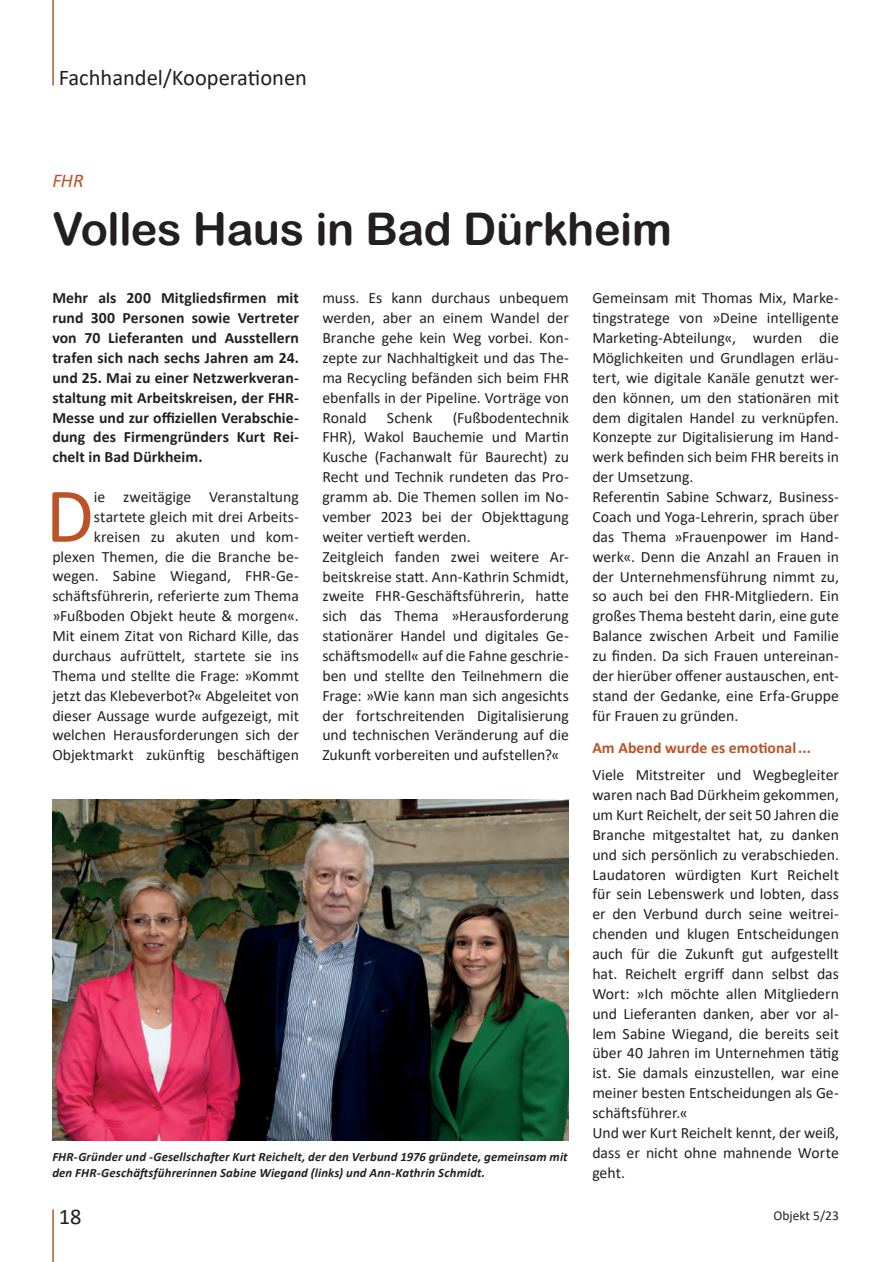
<style>
.page{position:relative;width:892px;height:1262px;background:#fff}
.page>*{position:absolute;margin:0;border:0;box-sizing:border-box;transform-origin:0 0}
.Initial{font:78.3px "Calibri";color:#bc5226}
.Headline_groß{font:45px "Arial Rounded MT Bold";letter-spacing:-.01em;color:#231f20}
.t1{font:22.5px "Calibri";color:#231f20}
.Dachzeile_3spalter{font:italic 19.5px "Calibri";color:#bc5226}
.Fließtext{font:15.75px/19.8px "Calibri";color:#231f20;text-align:justify}
.Initial-2{font:15.75px/19.8px "Calibri";color:#231f20;text-align:justify}
.Vorspann{font:700 15.75px/19.8px "Calibri";letter-spacing:.005em;color:#231f20;text-align:justify}
.Zwischentitel{font:700 15.75px "Calibri";letter-spacing:.005em;color:#bc5226}
.t2{font:13.5px "Calibri";color:#231f20}
.Bildzeile{font:italic 700 12.75px/16.5px "Calibri";letter-spacing:.01em;color:#231f20}
</style>
<div class="page">
<hr style="left:52px;top:0;width:2px;height:86px;background:#bc5226">
<hr style="left:52px;top:1209px;width:2px;height:52px;background:#bc5226">
<img style="left:52px;top:799px;width:517px;height:341px">
<p class="t1" style="left:59px;top:62px;width:250px">Fachhandel/Kooperationen</p>
<p class="Dachzeile_3spalter" style="left:52px;top:167px;width:33px">FHR</p>
<p class="Headline_groß" style="left:52px;top:202px;width:621px">Volles Haus in Bad Dürkheim</p>
<p class="Vorspann" style="left:52px;top:288px;width:248px">Mehr als 200 Mitgliedsfirmen mit rund 300 Personen sowie Vertreter von 70 Lieferanten und Ausstellern trafen sich nach sechs Jahren am 24. und 25. Mai zu einer Netzwerkveran&shy;staltung mit Arbeitskreisen, der FHR-Messe und zur offiziellen Verabschie&shy;dung des Firmengründers Kurt Rei&shy;chelt in Bad Dürkheim.</p>
<p class="Initial" style="left:46px;top:461px;width:50px">D</p>
<p class="Initial-2" style="left:52px;top:486px;width:248px;text-align:right">ie zweitägige Veranstaltung startete gleich mit drei Arbeits&shy;kreisen zu akuten und kom&shy;plexen Themen, die die Branche be&shy;wegen. Sabine Wiegand, FHR-Ge&shy;schäftsführerin, referierte zum Thema »Fußboden Objekt heute &amp; morgen«.<br>Mit einem Zitat von Richard Kille, das durchaus aufrüttelt, startete sie ins Thema und stellte die Frage: »Kommt jetzt das Klebeverbot?« Abgeleitet von dieser Aussage wurde aufgezeigt, mit welchen Herausforderungen sich der Objektmarkt zukünftig beschäftigen</p>
<p class="Initial-2" style="left:322px;top:288px;width:248px">muss. Es kann durchaus unbequem werden, aber an einem Wandel der Branche gehe kein Weg vorbei. Kon&shy;zepte zur Nachhaltigkeit und das The&shy;ma Recycling befänden sich beim FHR ebenfalls in der Pipeline. Vorträge von Ronald</p>
<p class="Initial-2" style="left:322px;top:407px;width:248px;text-indent:130px">(Fußbodentechnik FHR), Wakol Bauchemie und Martin Kusche (Fachanwalt für Baurecht) zu Recht und Technik rundeten das Pro&shy;gramm ab. Die Themen sollen im No&shy;vember 2023 bei der Objekttagung weiter vertieft werden.</p>
<p class="Fließtext" style="left:322px;top:546px;width:248px">Zeitgleich fanden zwei weitere Ar&shy;beitskreise statt. Ann-Kathrin Schmidt, zweite FHR-Geschäftsführerin, hatte sich das Thema »Herausforderung stationärer Handel und digitales Ge&shy;schäftsmodell« auf die Fahne geschrie&shy;ben und stellte den Teilnehmern die Frage: »Wie kann man sich angesichts der fortschreitenden Digitalisierung und technischen Veränderung auf die Zukunft vorbereiten und aufstellen?«</p>
<p class="Initial-2" style="left:387px;top:407px;width:47px">Schenk</p>
<p class="Bildzeile" style="left:52px;top:1147px;width:517px">FHR-Gründer und -Gesellschafter Kurt Reichelt, der den Verbund 1976 gründete, gemeinsam mit den FHR-Geschäftsführerinnen Sabine Wiegand (links) und Ann-Kathrin Schmidt.</p>
<p class="Fließtext" style="left:592px;top:288px;width:248px">Gemeinsam mit Thomas Mix, Marke&shy;tingstratege von »Deine intelligente Marketing-Abteilung«, wurden die Möglichkeiten und Grundlagen erläu&shy;tert, wie digitale Kanäle genutzt wer&shy;den können, um den stationären mit dem digitalen Handel zu verknüpfen.<br>Konzepte zur Digitalisierung im Hand&shy;werk befinden sich beim FHR bereits in der Umsetzung.</p>
<p class="Fließtext" style="left:592px;top:486px;width:248px">Referentin Sabine Schwarz, Business-Coach und Yoga-Lehrerin, sprach über das Thema »Frauenpower im Hand&shy;werk«. Denn die Anzahl an Frauen in der Unternehmensführung nimmt zu, so auch bei den FHR-Mitgliedern. Ein großes Thema besteht darin, eine gute Balance zwischen Arbeit und Familie zu finden. Da sich Frauen untereinan&shy;der hierüber offener austauschen, ent&shy;stand der Gedanke, eine Erfa-Gruppe für Frauen zu gründen.</p>
<p class="Zwischentitel" style="left:592px;top:736px;width:220px">Am Abend wurde es emotional ...</p>
<p class="Fließtext" style="left:592px;top:764px;width:248px">Viele Mitstreiter und Wegbegleiter waren nach Bad Dürkheim gekommen, um Kurt Reichelt, der seit 50 Jahren die Branche mitgestaltet hat, zu danken und sich persönlich zu verabschieden.<br>Laudatoren würdigten Kurt Reichelt für sein Lebenswerk und lobten, dass er den Verbund durch seine weitrei&shy;chenden und klugen Entscheidungen auch für die Zukunft gut aufgestellt hat. Reichelt ergriff dann selbst das Wort: »Ich möchte allen Mitgliedern und Lieferanten danken, aber vor al&shy;lem Sabine Wiegand, die bereits seit über 40 Jahren im Unternehmen tätig ist. Sie damals einzustellen, war eine meiner besten Entscheidungen als Ge&shy;schäftsführer.«</p>
<p class="Fließtext" style="left:592px;top:1122px;width:248px">Und wer Kurt Reichelt kennt, der weiß, dass er nicht ohne mahnende Worte geht.</p>
<h3 class="t1" style="left:59px;top:1201px;width:24px">18</h3>
<p class="t2" style="left:774px;top:1205px;width:67px">Objekt 5/23</p>
</div>
